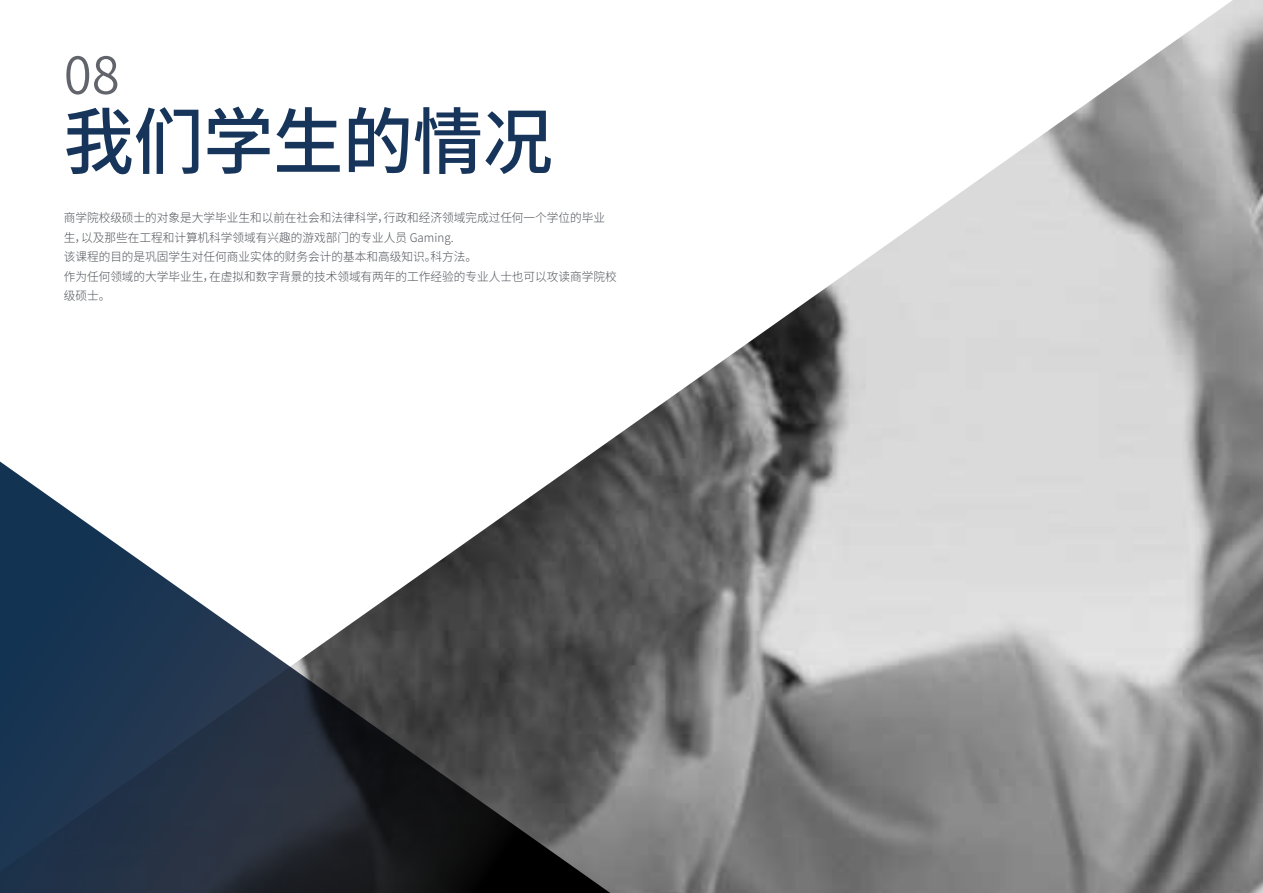
<style>
.page{position:relative;width:1263px;height:893px;background:#fff}
.page>*{position:absolute;margin:0;border:0;box-sizing:border-box;transform-origin:0 0}
.t1{font:500 72px "Source Han Sans CN";color:#17355b}
.t2{font:52.5px "Source Han Sans CN";color:#61646a}
.t3{font:300 12px/19.5px "Source Han Sans CN";color:#52555b}
</style>
<div class="page">
<img style="left:602px;top:0;width:661px;height:893px">
<svg style="left:0;top:446px;width:640px;height:447px"></svg>
<h2 class="t2" style="left:64px;top:45px;width:57px">08</h2>
<h1 class="t1" style="left:64px;top:101px;width:490px">我们学生的情况</h1>
<p class="t3" style="left:64px;top:208px;width:554px">商学院校级硕士的对象是大学毕业生和以前在社会和法律科学，行政和经济领域完成过任何一个学位的毕业生，以及那些在工程和计算机科学领域有兴趣的游戏部门的专业人员 Gaming.<br>该课程的目的是巩固学生对任何商业实体的财务会计的基本和高级知识。科方法。<br>作为任何领域的大学毕业生，在虚拟和数字背景的技术领域有两年的工作经验的专业人士也可以攻读商学院校级硕士。</p>
</div>
